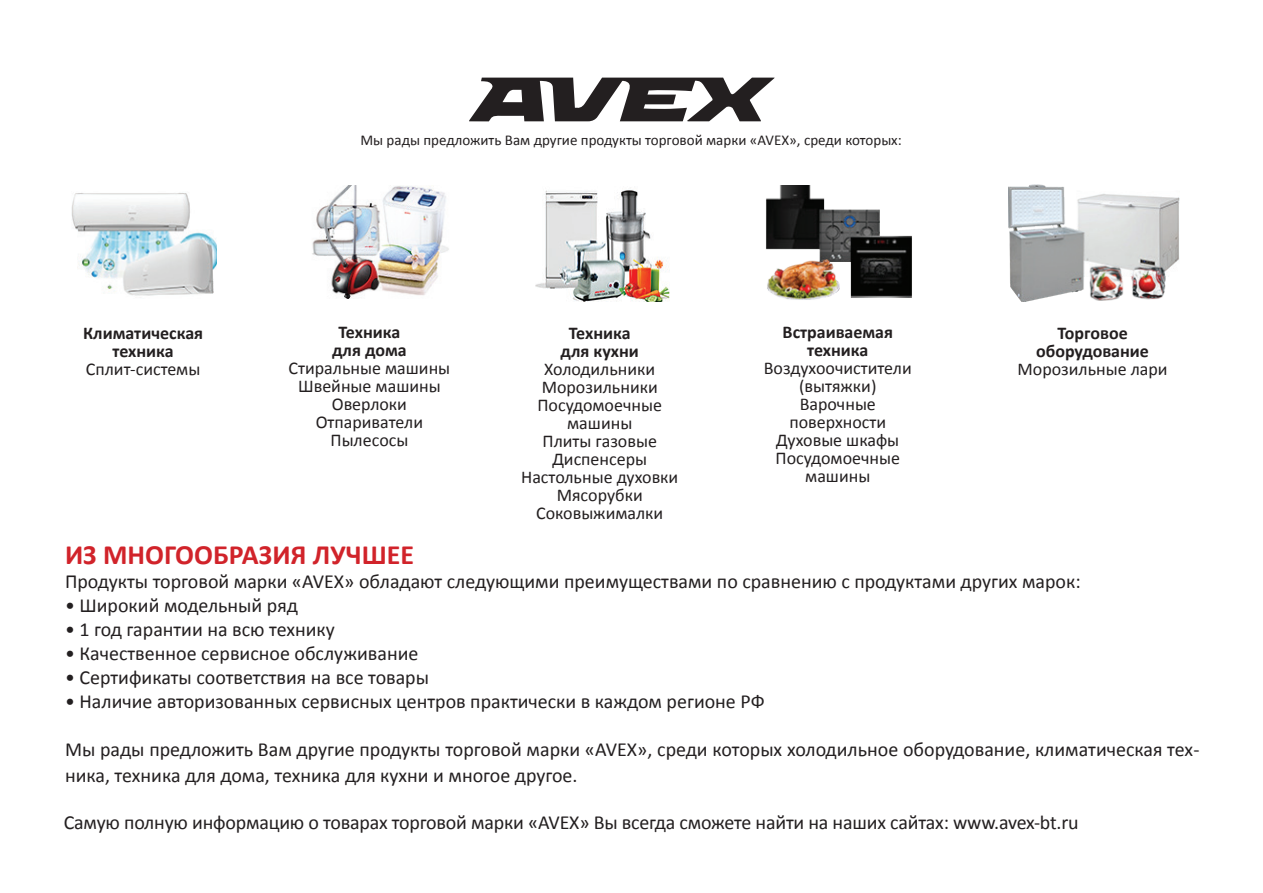
<style>
.page{position:relative;width:1263px;height:893px;background:#fff}
.page>*{position:absolute;margin:0;border:0;box-sizing:border-box;transform-origin:0 0}
.t1{font:700 27.9px "Calibri";color:#d1232a}
.t2{font:19.95px/26px "Calibri";color:#231f20}
.t3{font:18px/18px "Calibri";color:#231f20;text-align:center}
.t4{font:700 18px/18px "Calibri";color:#231f20;text-align:center}
.t5{font:15px "Calibri";color:#231f20}
</style>
<div class="page">
<svg style="left:469px;top:78px;width:305px;height:43px"></svg>
<img style="left:72px;top:193px;width:144px;height:103px">
<img style="left:312px;top:185px;width:137px;height:114px">
<img style="left:536px;top:190px;width:134px;height:112px">
<img style="left:766px;top:185px;width:146px;height:115px">
<img style="left:1008px;top:184px;width:172px;height:118px">
<p class="t4" style="left:83px;top:324px;width:122px">Климатическая техника</p>
<p class="t3" style="left:86px;top:360px;width:116px">Сплит-системы</p>
<p class="t5" style="left:360px;top:131px;width:543px">Мы рады предложить Вам другие продукты торговой марки «AVEX», среди которых:</p>
<p class="t4" style="left:332px;top:323px;width:76px">Техника для дома</p>
<p class="t3" style="left:289px;top:359px;width:163px">Стиральные машины<br>Швейные машины<br>Оверлоки<br>Отпариватели<br>Пылесосы</p>
<p class="t4" style="left:560px;top:324px;width:80px">Техника для кухни</p>
<p class="t3" style="left:521px;top:360px;width:159px">Холодильники<br>Морозильники<br>Посудомоечные машины<br>Плиты газовые<br>Диспенсеры<br>Настольные духовки<br>Мясорубки<br>Соковыжималки</p>
<p class="t4" style="left:782px;top:323px;width:112px">Встраиваемая техника</p>
<p class="t3" style="left:764px;top:359px;width:149px">Воздухоочистители (вытяжки)<br>Варочные поверхности<br>Духовые шкафы<br>Посудомоечные машины</p>
<p class="t4" style="left:1036px;top:324px;width:114px">Торговое оборудование</p>
<p class="t3" style="left:1017px;top:360px;width:152px">Морозильные лари</p>
<h1 class="t1" style="left:65px;top:537px;width:350px">ИЗ МНОГООБРАЗИЯ ЛУЧШЕЕ</h1>
<p class="t2" style="left:65px;top:568px;width:1017px">Продукты торговой марки «AVEX» обладают следующими преимуществами по сравнению с продуктами других марок:</p>
<p class="t2" style="left:65px;top:592px;width:234px">• Широкий модельный ряд</p>
<p class="t2" style="left:65px;top:616px;width:271px">• 1 год гарантии на всю технику</p>
<p class="t2" style="left:65px;top:640px;width:355px">• Качественное сервисное обслуживание</p>
<p class="t2" style="left:65px;top:664px;width:365px">• Сертификаты соответствия на все товары</p>
<p class="t2" style="left:65px;top:688px;width:701px">• Наличие авторизованных сервисных центров практически в каждом регионе РФ</p>
<p class="t2" style="left:65px;top:736px;width:1136px">Мы рады предложить Вам другие продукты торговой марки «AVEX», среди которых холодильное оборудование, климатическая тех&shy;ника, техника для дома, техника для кухни и многое другое.</p>
<p class="t2" style="left:64px;top:809px;width:1016px">Самую полную информацию о товарах торговой марки «AVEX» Вы всегда сможете найти на наших сайтах: www.avex-bt.ru</p>
</div>
